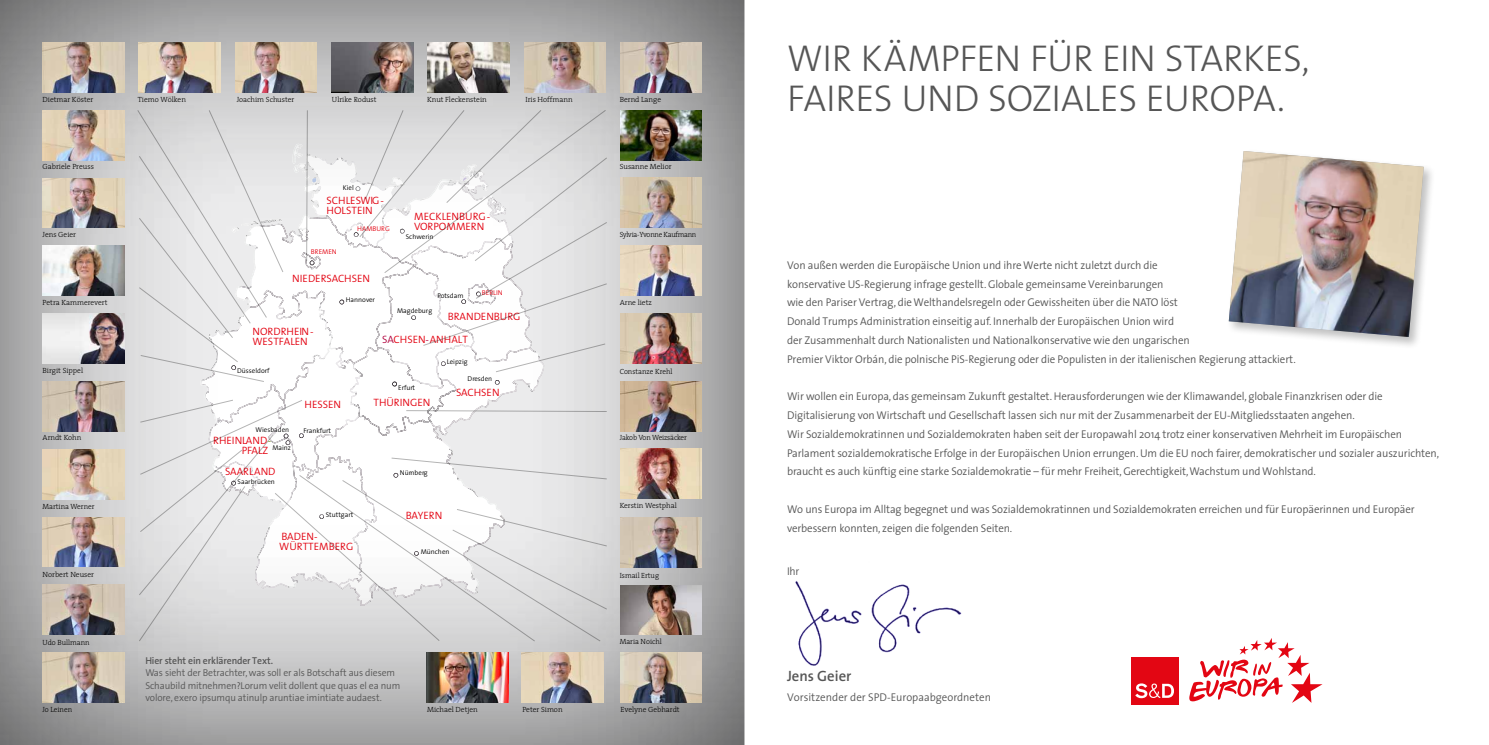
<style>
.page{position:relative;width:1489px;height:745px;background:#fff}
.page>*{position:absolute;margin:0;border:0;box-sizing:border-box;transform-origin:0 0}
.t1{font:300 37.5px "The Sans";letter-spacing:-.01em;color:#565656}
.t2{font:600 15px "The Sans";color:#565656}
.t3{font:300 11.25px/18.8px "The Sans";letter-spacing:-.01em;color:#565656}
.t4{font:300 11.25px "The Sans";letter-spacing:-.01em;color:#565656;scale:.95 1}
.t5{font:300 10.62px/10.6px "The Sans";color:#e3000f}
.t6{font:300 10px/12.5px "The Sans";letter-spacing:-.01em;color:#565656}
.t7{font:600 10px "The Sans";letter-spacing:-.01em;color:#565656}
.t8{font:300 7.5px "The Serif";color:#000}
.t9{font:300 7.5px "The Serif";letter-spacing:-.03em;color:#000;scale:.96 1}
.t10{font:300 7.5px "The Serif";letter-spacing:-.02em;color:#000}
.t11{font:300 6.88px "The Sans";color:#000}
.t12{font:300 6.88px "The Sans";color:#e3000f}
.s1{color:#b0013c}
.s2{color:#719616}
</style>
<div class="page">
<div style="left:0;top:0;width:744px;height:744px;background:#000;opacity:.75"></div>
<div style="left:1226px;top:148px;width:209px;height:201px;background:#000;opacity:.25"></div>
<img style="left:1228px;top:151px;width:195px;height:186px">
<img style="left:43px;top:43px;width:81px;height:49px">
<img style="left:524px;top:43px;width:81px;height:49px">
<img style="left:139px;top:43px;width:81px;height:49px">
<img style="left:427px;top:652px;width:81px;height:49px">
<img style="left:235px;top:43px;width:82px;height:49px">
<img style="left:522px;top:652px;width:81px;height:49px">
<img style="left:331px;top:43px;width:82px;height:49px">
<img style="left:428px;top:43px;width:81px;height:49px">
<img style="left:620px;top:652px;width:82px;height:49px">
<img style="left:43px;top:110px;width:81px;height:50px">
<img style="left:620px;top:43px;width:82px;height:49px">
<img style="left:43px;top:178px;width:81px;height:50px">
<img style="left:620px;top:110px;width:82px;height:50px">
<img style="left:43px;top:246px;width:81px;height:49px">
<img style="left:620px;top:178px;width:82px;height:49px">
<img style="left:43px;top:313px;width:81px;height:50px">
<img style="left:620px;top:246px;width:82px;height:49px">
<img style="left:43px;top:381px;width:81px;height:50px">
<img style="left:620px;top:381px;width:82px;height:50px">
<img style="left:43px;top:449px;width:81px;height:49px">
<img style="left:43px;top:517px;width:81px;height:49px">
<img style="left:620px;top:448px;width:82px;height:50px">
<img style="left:43px;top:584px;width:81px;height:50px">
<img style="left:620px;top:517px;width:82px;height:50px">
<img style="left:43px;top:652px;width:81px;height:50px">
<img style="left:620px;top:584px;width:82px;height:50px">
<svg style="left:137px;top:110px;width:470px;height:531px"></svg>
<img style="left:620px;top:314px;width:82px;height:49px">
<img style="left:795px;top:581px;width:167px;height:85px">
<div style="left:1131px;top:657px;width:47px;height:47px;background:#e30613"></div>
<svg style="left:1135px;top:683px;width:38px;height:14px"></svg>
<svg style="left:1189px;top:638px;width:133px;height:64px"></svg>
<p class="t8" style="left:43px;top:93px;width:52px">Dietmar Köster</p>
<p class="t8" style="left:138px;top:93px;width:50px">Tiemo Wölken</p>
<p class="t8" style="left:525px;top:93px;width:49px">Iris Hoffmann</p>
<p class="t8" style="left:237px;top:93px;width:59px">Joachim Schuster</p>
<p class="t8" style="left:332px;top:93px;width:46px">Ulrike Rodust</p>
<p class="t8" style="left:427px;top:93px;width:61px">Knut Fleckenstein</p>
<p class="t8" style="left:43px;top:160px;width:53px">Gabriele Preuss</p>
<p class="t11" style="left:343px;top:181px;width:13px">Kiel</p>
<p class="t8" style="left:43px;top:228px;width:35px">Jens Geier</p>
<p class="t5" style="left:326px;top:194px;width:59px">SCHLESWIG-<br>HOLSTEIN</p>
<p class="t12" style="left:357px;top:223px;width:34px">HAMBURG</p>
<p class="t5" style="left:414px;top:210px;width:78px">MECKLENBURG-<br>VORPOMMERN</p>
<p class="t11" style="left:406px;top:231px;width:29px">Schwerin</p>
<p class="t12" style="left:311px;top:246px;width:27px">BREMEN</p>
<p class="t5" style="left:292px;top:273px;width:79px">NIEDERSACHSEN</p>
<p class="t8" style="left:43px;top:296px;width:67px">Petra Kammerevert</p>
<p class="t11" style="left:346px;top:293px;width:31px">Hannover</p>
<p class="t12" style="left:482px;top:286px;width:22px">BERLIN</p>
<p class="t5" style="left:447px;top:311px;width:74px">BRANDENBURG</p>
<p class="t11" style="left:437px;top:290px;width:28px">Potsdam</p>
<p class="t11" style="left:397px;top:305px;width:37px">Magdeburg</p>
<p class="t5" style="left:252px;top:325px;width:63px">NORDRHEIN-</p>
<p class="t5" style="left:252px;top:336px;width:57px">WESTFALEN</p>
<p class="t5" style="left:382px;top:333px;width:87px"><span class="s1">SA</span>CHSEN<span class="s1">-</span>ANHALT</p>
<p class="t8" style="left:43px;top:364px;width:42px">Birgit Sippel</p>
<p class="t11" style="left:237px;top:364px;width:34px">Düsseldorf</p>
<p class="t11" style="left:447px;top:355px;width:22px">Leipzig</p>
<p class="t11" style="left:467px;top:373px;width:26px">Dresden</p>
<p class="t11" style="left:398px;top:381px;width:18px">Erfurt</p>
<p class="t5" style="left:304px;top:399px;width:38px">HESSEN</p>
<p class="t5" style="left:373px;top:396px;width:58px">THÜRINGEN</p>
<p class="t5" style="left:456px;top:387px;width:45px">SACHSEN</p>
<p class="t8" style="left:619px;top:93px;width:43px">Bernd Lange</p>
<p class="t8" style="left:619px;top:160px;width:53px">Susanne Melior</p>
<p class="t9" style="left:619px;top:228px;width:81px">Sylvia-Yvonne Kaufmann</p>
<p class="t8" style="left:619px;top:296px;width:34px">Arne lietz</p>
<p class="t8" style="left:619px;top:365px;width:54px">Constanze Krehl</p>
<p class="t11" style="left:255px;top:423px;width:35px">Wiesbaden</p>
<p class="t11" style="left:272px;top:441px;width:20px">Mainz</p>
<p class="t11" style="left:303px;top:424px;width:29px">Frankfurt</p>
<p class="t8" style="left:43px;top:431px;width:40px">Arndt Kohn</p>
<p class="t10" style="left:619px;top:431px;width:69px">Jakob Von Weizsäcker</p>
<p class="t5" style="left:213px;top:434px;width:59px;text-align:right">RHEINLAND<span class="s2">-<br></span>PFALZ</p>
<p class="t5" style="left:225px;top:466px;width:52px">SAARLAND</p>
<p class="t11" style="left:400px;top:467px;width:29px">Nürnberg</p>
<p class="t11" style="left:237px;top:475px;width:39px">Saarbrücken</p>
<p class="t8" style="left:43px;top:500px;width:54px">Martina Werner</p>
<p class="t11" style="left:326px;top:508px;width:29px">Stuttgart</p>
<p class="t5" style="left:405px;top:509px;width:38px">BAYERN</p>
<p class="t8" style="left:619px;top:499px;width:59px">Kerstin Westphal</p>
<p class="t5" style="left:279px;top:530px;width:75px">BADEN-<br>WÜRTTEMBERG</p>
<p class="t11" style="left:421px;top:545px;width:30px">München</p>
<p class="t8" style="left:43px;top:567px;width:53px">Norbert Neuser</p>
<p class="t8" style="left:619px;top:568px;width:41px">Ismail Ertug</p>
<p class="t8" style="left:43px;top:635px;width:49px">Udo Bullmann</p>
<p class="t8" style="left:619px;top:635px;width:44px">Maria Noichl</p>
<p class="t7" style="left:145px;top:651px;width:129px">Hier steht ein erklärender Text.</p>
<p class="t6" style="left:145px;top:665px;width:256px">Was sieht der Betrachter, was soll er als Botschaft aus diesem<br>Schaubild mitnehmen?Lorum velit dollent que quas el ea num volore, exero ipsumqu atinulp aruntiae imintiate audaest.</p>
<p class="t8" style="left:43px;top:702px;width:31px">Jo Leinen</p>
<p class="t8" style="left:427px;top:702px;width:52px">Michael Detjen</p>
<p class="t8" style="left:522px;top:702px;width:42px">Peter Simon</p>
<p class="t8" style="left:620px;top:702px;width:61px">Evelyne Gebhardt</p>
<h1 class="t1" style="left:787px;top:27px;width:173px">WIR KÄMPFEN</h1>
<h1 class="t1" style="left:1030px;top:27px;width:21px">FÜR</h1>
<h1 class="t1" style="left:1102px;top:27px;width:17px">EIN</h1>
<h1 class="t1" style="left:1164px;top:27px;width:20px">STARKES</h1>
<h1 class="t1" style="left:1301px;top:27px;width:9px">,</h1>
<h1 class="t1" style="left:787px;top:67px;width:18px">FAIRES</h1>
<h1 class="t1" style="left:901px;top:67px;width:106px">UN D SOZIALES</h1>
<h1 class="t1" style="left:1145px;top:67px;width:41px">EUROPA</h1>
<h1 class="t1" style="left:1276px;top:67px;width:9px">.</h1>
<p class="t3" style="left:787px;top:255px;width:510px">Von außen werden die Europäische Union und ihre Werte nicht zuletzt durch die<br>konservative US-Regierung infrage gestellt. Globale gemeinsame Vereinbarungen<br>wie den Pariser Vertrag, die Welthandelsregeln oder Gewissheiten über die NATO löst<br>Donald Trumps Administration einseitig auf. Innerhalb der Europäischen Union wird<br>der Zusammenhalt durch Nationalisten und Nationalkonservative wie den ungarischen<br>Premier Viktor Orbán, die polnische PiS-Regierung oder die Populisten in der italienischen Regierung attackiert.</p>
<p class="t3" style="left:787px;top:386px;width:653px">Wir wollen ein Europa, das gemeinsam Zukunft gestaltet. Herausforderungen wie der Klimawandel, globale Finanzkrisen oder die Digitalisierung von Wirtschaft und Gesellschaft lassen sich nur mit der Zusammenarbeit der EU-Mitgliedsstaaten angehen.<br>Wir Sozialdemokratinnen und Sozialdemokraten haben seit der Europawahl 2014 trotz einer konservativen Mehrheit im Europäischen Parlament sozialdemokratische Erfolge in der Europäischen Union errungen. Um die EU noch fairer, demokratischer und sozialer auszurichten, braucht es auch künftig eine starke Sozialdemokratie – für mehr Freiheit, Gerechtigkeit, Wachstum und Wohlstand.</p>
<p class="t3" style="left:787px;top:499px;width:629px">Wo uns Europa im Alltag begegnet und was Sozialdemokratinnen und Sozialdemokraten erreichen und für Europäerinnen und Europäer verbessern konnten, zeigen die folgenden Seiten.</p>
<p class="t4" style="left:787px;top:561px;width:14px">Ihr</p>
<h2 class="t2" style="left:787px;top:663px;width:66px">Jens Geier</h2>
<p class="t3" style="left:787px;top:687px;width:205px">Vorsitzender der SPD-Europaabgeordneten</p>
</div>
